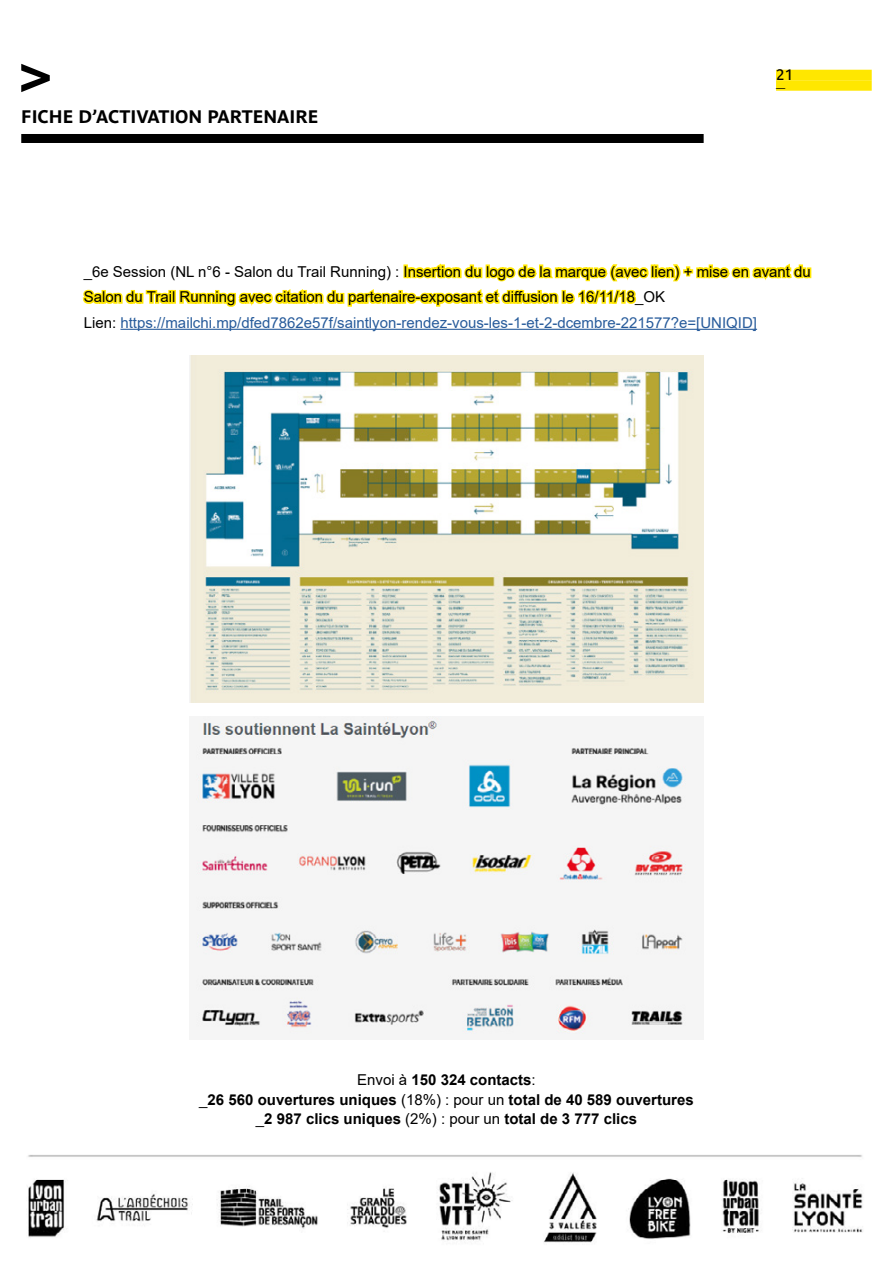
<style>
.page{position:relative;width:893px;height:1263px;background:#fff}
.page>*{position:absolute;margin:0;border:0;box-sizing:border-box;transform-origin:0 0}
.t1{font:700 18px "Parisine Pro";color:#000}
.t2{font:15px/25.5px "Arial";color:#000}
.t3{font:700 15px/19.5px "Arial";color:#000;text-align:center}
.t4{font:15px "Parisine Pro";color:#000}
.t5{font:9px "Parisine Pro";color:#000}
.s1{color:#275b9b}
.s2{font-weight:400}
</style>
<div class="page">
<div style="left:776px;top:70px;width:96px;height:10px;background:#ffe700"></div>
<div style="left:776px;top:80px;width:96px;height:11px;background:#ffe700"></div>
<div style="left:21px;top:134px;width:683px;height:9px;background:#000"></div>
<svg style="left:21px;top:64px;width:29px;height:28px"></svg>
<img style="left:27px;top:1155px;width:836px;height:88px">
<img style="left:189px;top:355px;width:515px;height:348px">
<img style="left:196px;top:716px;width:490px;height:318px">
<hr style="left:120px;top:329px;width:637px;height:1px;background:#275b9b">
<svg style="left:82px;top:263px;width:730px;height:44px"></svg>
<p class="t1" style="left:21px;top:103px;width:299px">FICHE D’ACTIVATION PARTENAIRE</p>
<p class="t4" style="left:776px;top:64px;width:19px">21</p>
<p class="t5" style="left:776px;top:81px;width:11px">—</p>
<p class="t2" style="left:84px;top:259px;width:729px">_6e Session (NL n°6 - Salon du Trail Running) : Insertion du logo de la marque (avec lien) + mise en avant du<br>Salon du Trail Running avec citation du partenaire-exposant et diffusion le 16/11/18_OK<br>Lien: <span class="s1">https://mailchi.mp/dfed7862e57f/saintlyon-rendez-vous-les-1-et-2-dcembre-221577?e=[UNIQID]</span></p>
<p class="t3" style="left:199px;top:1070px;width:496px"><span class="s2">Envoi à</span> 150 324 contacts<span class="s2">:<br>_</span>26 560 ouvertures uniques <span class="s2">(18%) : pour un</span> total de 40 589 ouvertures <span class="s2">_</span>2 987 clics uniques <span class="s2">(2%) : pour un</span> total de 3 777 clics</p>
</div>
